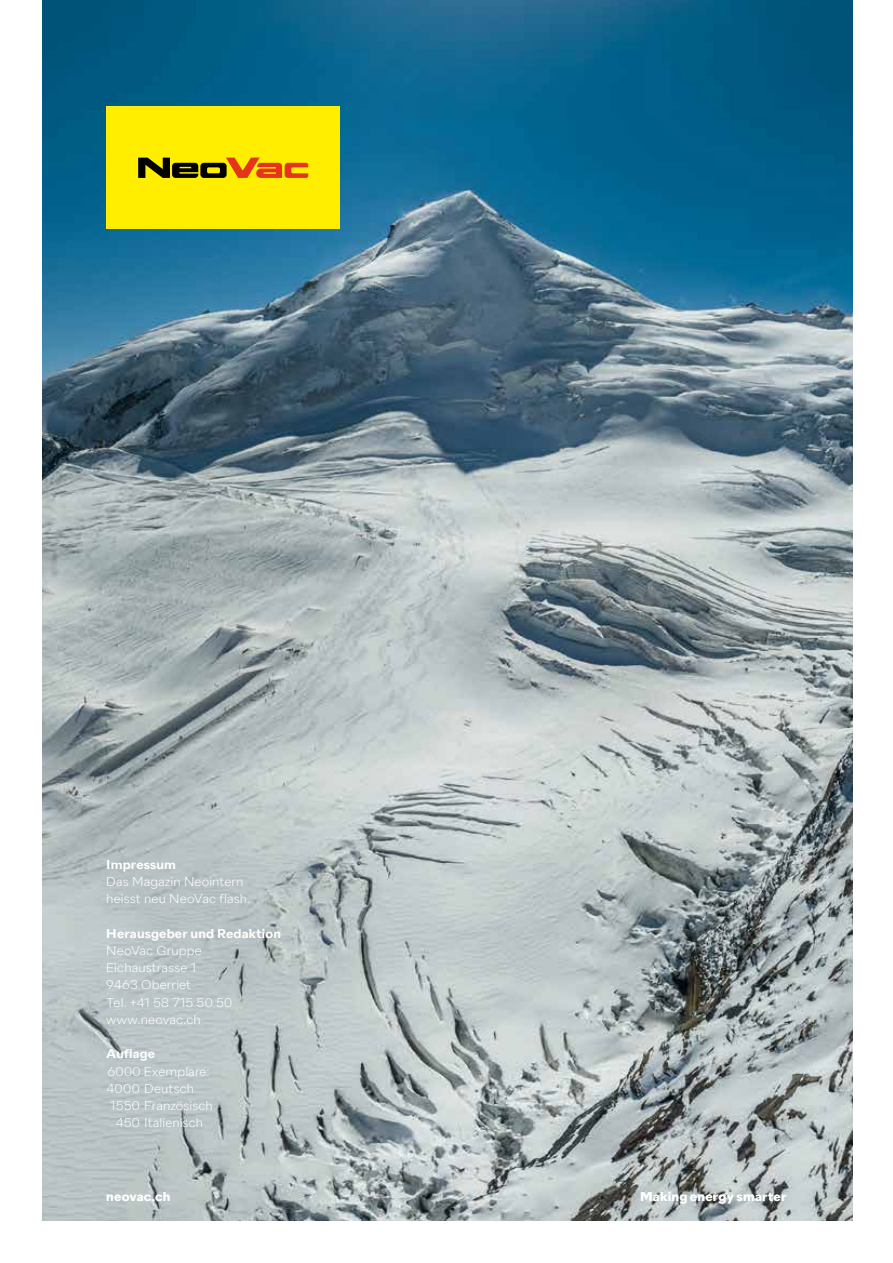
<style>
.page{position:relative;width:893px;height:1263px;background:#fff}
.page>*{position:absolute;margin:0;border:0;box-sizing:border-box;transform-origin:0 0}
.t1{font:300 12.75px/17.2px "Neo Vac Sans";letter-spacing:.01em;color:#fff}
.t2{font:600 12.75px "Neo Vac Sans";letter-spacing:.01em;color:#fff}
.t3{font:700 12.75px "Neo Vac Sans";letter-spacing:.015em;color:#fff}
</style>
<div class="page">
<img style="left:43px;top:0;width:810px;height:1220px">
<div style="left:106px;top:106px;width:234px;height:123px;background:#fe0"></div>
<svg style="left:138px;top:158px;width:170px;height:20px"></svg>
<p class="t2" style="left:106px;top:856px;width:71px">Impressum</p>
<p class="t1" style="left:106px;top:873px;width:145px">Das Magazin Neointern heisst neu NeoVac flash.</p>
<p class="t2" style="left:106px;top:925px;width:176px">Herausgeber und Redaktion</p>
<p class="t1" style="left:106px;top:942px;width:127px">NeoVac Gruppe<br>Eichaustrasse 1<br>9463 Oberriet<br>Tel. +41 58 715 50 50 www.neovac.ch</p>
<p class="t2" style="left:106px;top:1046px;width:50px">Auflage</p>
<p class="t1" style="left:107px;top:1063px;width:104px">6000 Exemplare:</p>
<p class="t1" style="left:106px;top:1080px;width:89px">4000 Deutsch</p>
<p class="t1" style="left:110px;top:1097px;width:104px">1550 Französisch</p>
<p class="t1" style="left:116px;top:1114px;width:89px">450 Italienisch</p>
<p class="t3" style="left:106px;top:1188px;width:66px">neovac.ch</p>
<p class="t3" style="left:640px;top:1189px;width:148px">Making energy smarter</p>
</div>
